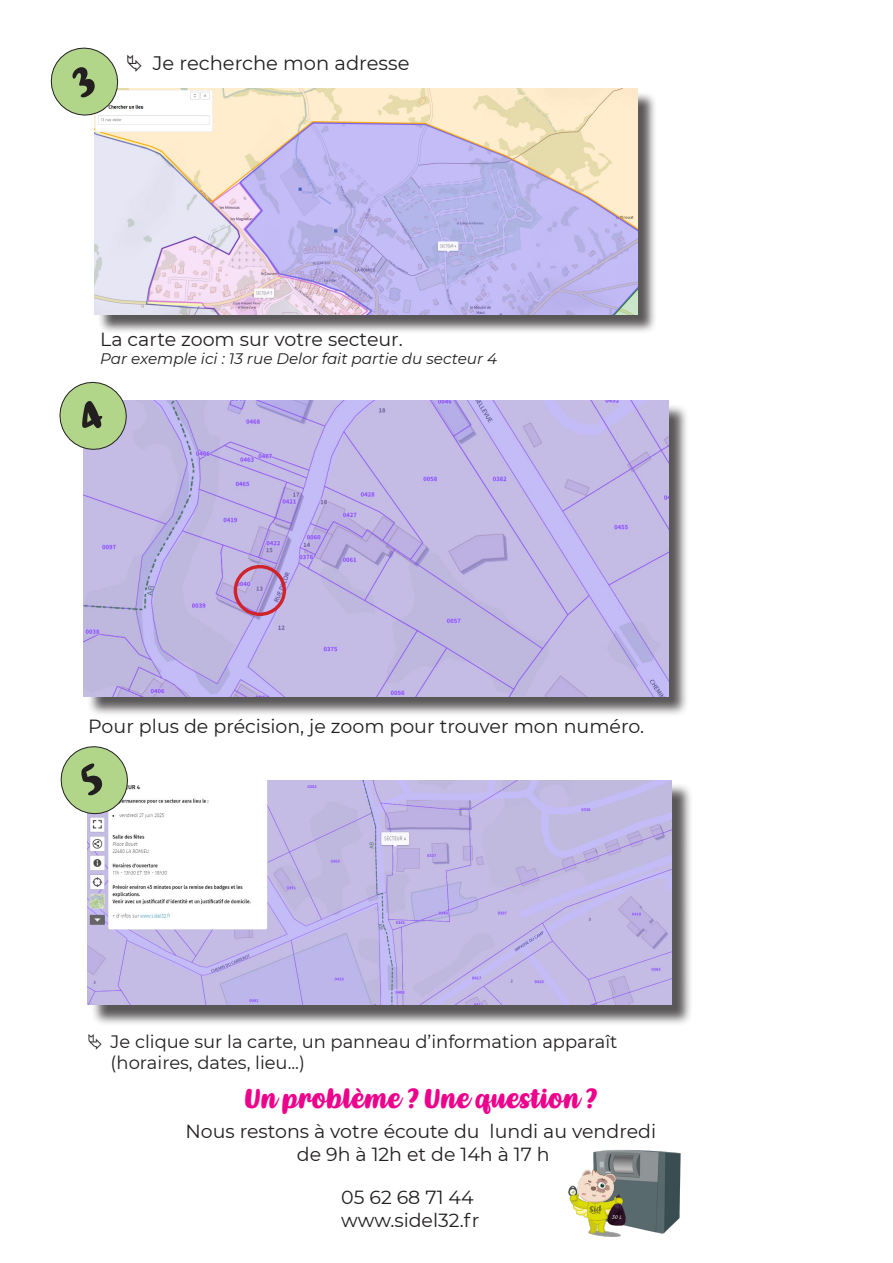
<style>
.page{position:relative;width:893px;height:1263px;background:#fff}
.page>*{position:absolute;margin:0;border:0;box-sizing:border-box;transform-origin:0 0}
.t1{font:25.8px "Kathen";color:#ed028c}
.t2{font:19.5px "Montserrat";color:#231f20}
.t3{font:19.05px "Montserrat";color:#231f20}
.t4{font:18.9px "Montserrat";color:#231f20}
.t5{font:18px/21.5px "Montserrat";color:#231f20}
.t6{font:italic 15.15px "Montserrat";color:#231f20}
</style>
<div class="page">
<div style="left:87px;top:404px;width:603px;height:313px;background:#231f20;opacity:.75"></div>
<img style="left:84px;top:401px;width:584px;height:295px">
<div style="left:234px;top:565px;width:52px;height:51px;border:3px solid #d1232a;border-radius:50%"></div>
<div style="left:90px;top:783px;width:603px;height:243px;background:#231f20;opacity:.75"></div>
<img style="left:87px;top:780px;width:585px;height:225px">
<img style="left:593px;top:1149px;width:88px;height:85px">
<img style="left:568px;top:1166px;width:61px;height:71px">
<div style="left:97px;top:91px;width:561px;height:243px;background:#231f20;opacity:.75"></div>
<img style="left:95px;top:89px;width:543px;height:225px">
<svg style="left:59px;top:381px;width:72px;height:73px"></svg>
<svg style="left:60px;top:746px;width:72px;height:72px"></svg>
<svg style="left:50px;top:47px;width:92px;height:73px"></svg>
<p class="t2" style="left:153px;top:49px;width:258px">Je recherche mon adresse</p>
<p class="t3" style="left:100px;top:326px;width:304px">La carte zoom sur votre secteur.</p>
<p class="t6" style="left:100px;top:348px;width:399px">Par exemple ici : 13 rue Delor fait partie du secteur 4</p>
<p class="t3" style="left:88px;top:713px;width:557px">Pour plus de précision, je zoom pour trouver mon numéro.</p>
<p class="t5" style="left:111px;top:1030px;width:508px">Je clique sur la carte, un panneau d’information apparaît (horaires, dates, lieu...)</p>
<p class="t1" style="left:244px;top:1084px;width:355px">Un problème ? Une question ?</p>
<p class="t4" style="left:185px;top:1119px;width:472px">Nous restons à votre écoute du lundi au vendredi</p>
<p class="t4" style="left:297px;top:1141px;width:254px">de 9h à 12h et de 14h à 17 h</p>
<p class="t4" style="left:341px;top:1184px;width:134px">05 62 68 71 44</p>
<p class="t4" style="left:341px;top:1207px;width:140px">www.sidel32.fr</p>
</div>
